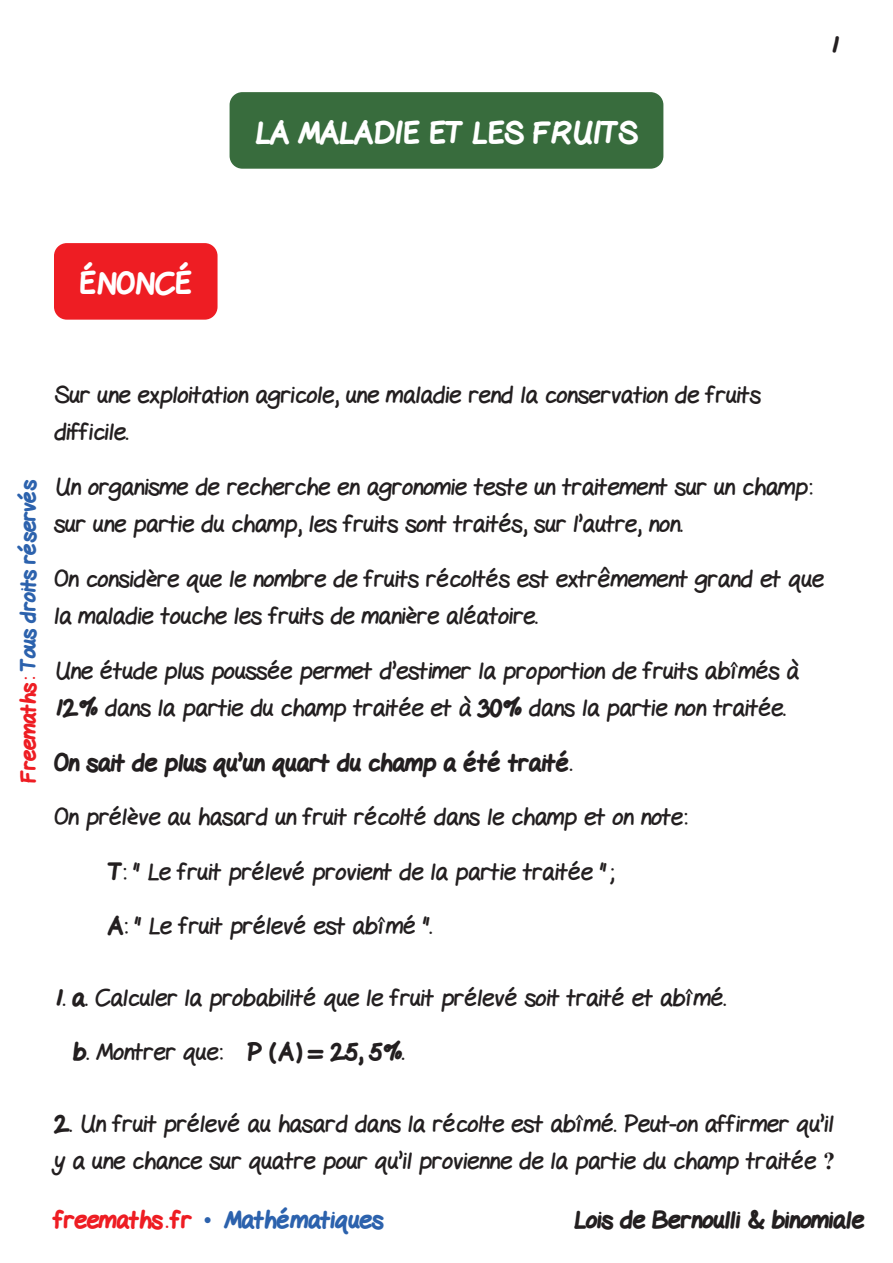
<style>
.page{position:relative;width:893px;height:1263px;background:#fff}
.page>*{position:absolute;margin:0;border:0;box-sizing:border-box;transform-origin:0 0}
.t1{font:800 30px "Gel Pen";color:#fff}
.Texte-Enoncé{font:24px/37.5px "Gel Pen";color:#231f20}
.Texte-Enoncé-2{font:800 24px "Gel Pen";color:#231f20}
.t2{font:800 24px "Gel Pen";color:#2c62ad}
.t3{font:800 21px "Gel Pen";letter-spacing:-.01em;color:#2c62ad}
.s1{color:#ee1d23}
.s2{font-weight:800}
.s3{font-weight:400}
.s4{font-family:"Times New Roman";font-weight:700}
.s5{font-family:"Times New Roman";font-weight:400}
</style>
<div class="page">
<div style="left:54px;top:243px;width:164px;height:77px;background:#ee1d23;border-radius:13px"></div>
<div style="left:230px;top:92px;width:433px;height:77px;background:#386c3d;border-radius:13px"></div>
<p class="t1" style="left:255px;top:108px;width:384px">LA MALADIE ET LES FRUITS</p>
<p class="Texte-Enoncé-2" style="left:830px;top:25px;width:10px">1</p>
<p class="t1" style="left:80px;top:259px;width:114px">ÉNONCÉ</p>
<p class="t3" style="left:11px;top:783px;width:305px;rotate:-90deg"><span class="s1">Freemaths:</span> Tous droits réservés</p>
<p class="Texte-Enoncé" style="left:54px;top:373px;width:708px">Sur une exploitation agricole, une maladie rend la conservation de fruits difficile.</p>
<p class="Texte-Enoncé" style="left:54px;top:465px;width:760px">Un organisme de recherche en agronomie teste un traitement sur un champ: sur une partie du champ, les fruits sont traités, sur l’autre, non.</p>
<p class="Texte-Enoncé" style="left:54px;top:557px;width:771px">On considère que le nombre de fruits récoltés est extrêmement grand et que la maladie touche les fruits de manière aléatoire.</p>
<p class="Texte-Enoncé" style="left:54px;top:649px;width:746px">Une étude plus poussée permet d’estimer la proportion de fruits abîmés à<br><span class="s2">12%</span> dans la partie du champ traitée et à <span class="s2">30%</span> dans la partie non traitée.</p>
<p class="Texte-Enoncé-2" style="left:54px;top:743px;width:520px">On sait de plus qu’un quart du champ a été traité.</p>
<p class="Texte-Enoncé" style="left:54px;top:796px;width:635px">On prélève au hasard un fruit récolté dans le champ et on note:</p>
<p class="Texte-Enoncé" style="left:108px;top:850px;width:507px"><span class="s2">T:</span> " Le fruit prélevé provient de la partie traitée ";</p>
<p class="Texte-Enoncé" style="left:108px;top:905px;width:325px"><span class="s2">A:</span> " Le fruit prélevé est abîmé ".</p>
<p class="Texte-Enoncé" style="left:54px;top:976px;width:673px"><span class="s2">1. a.</span> Calculer la probabilité que le fruit prélevé soit traité et abîmé.</p>
<p class="Texte-Enoncé-2" style="left:73px;top:1032px;width:333px">b. <span class="s3">Montrer que:</span> P (A) = 25, 5%.</p>
<p class="Texte-Enoncé" style="left:54px;top:1102px;width:783px"><span class="s2">2.</span> Un fruit prélevé au hasard dans la récolte est abîmé. Peut-on affirmer qu’il y a une chance sur quatre pour qu’il provienne de la partie du champ traitée <span class="s4">?</span></p>
<p class="t2" style="left:54px;top:1200px;width:331px"><span class="s1">freemaths . fr</span> <span class="s5">•</span> Mathématiques</p>
<p class="Texte-Enoncé-2" style="left:574px;top:1200px;width:292px">Lois de Bernoulli &amp; binomiale</p>
</div>
